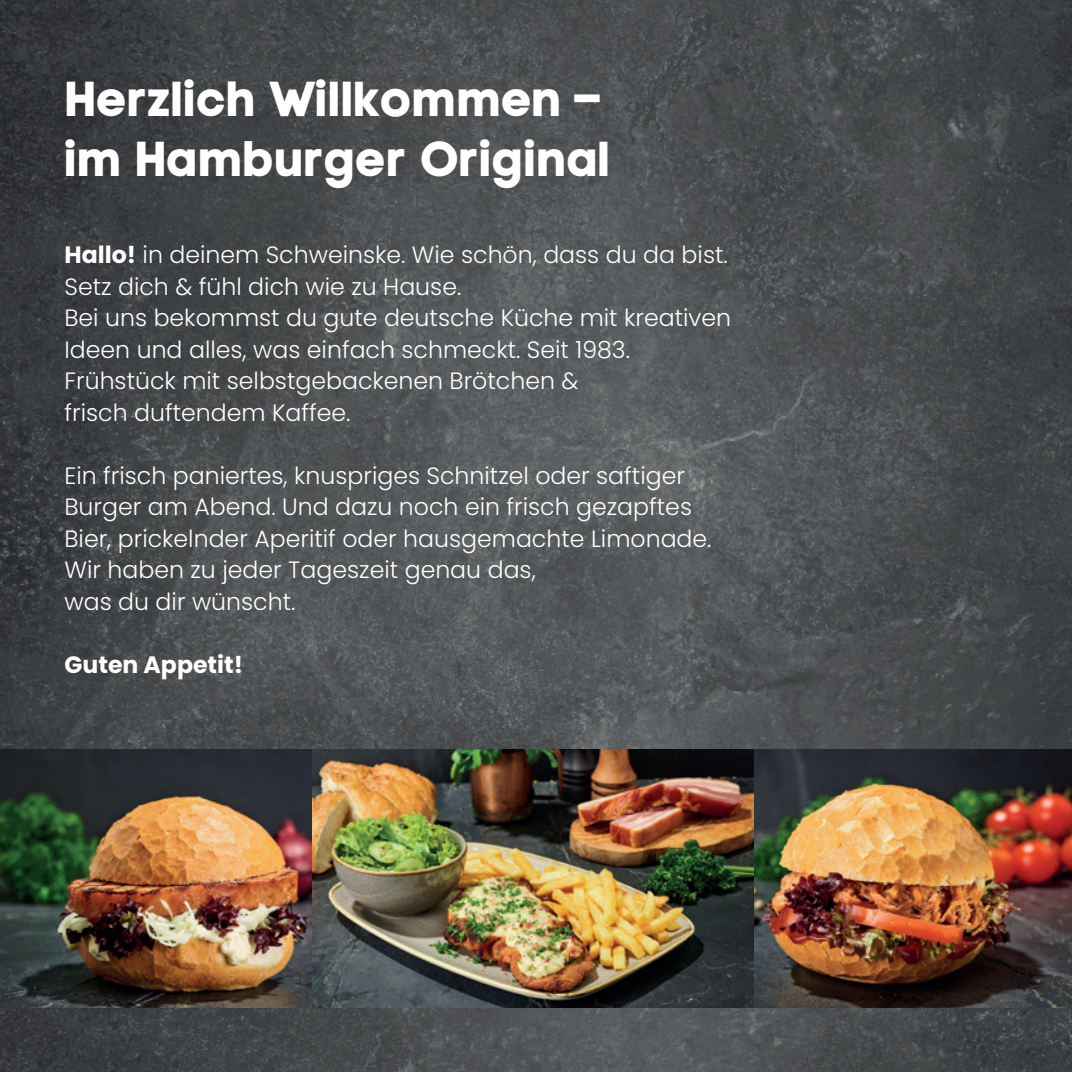
<style>
.page{position:relative;width:1072px;height:1072px;background:#fff}
.page>*{position:absolute;margin:0;border:0;box-sizing:border-box;transform-origin:0 0}
.t1{font:49px/59.5px "Code Pro Bold LC";color:#fff}
.t2{font:300 23.62px/31.5px "Poppins";color:#fff}
.t3{font:700 23.62px "Poppins";color:#fff}
.s1{font-weight:700}
</style>
<div class="page">
<img style="left:0;top:0;width:1071px;height:1071px">
<img style="left:0;top:749px;width:1071px;height:258px">
<h1 class="t1" style="left:64px;top:69px;width:548px">Herzlich Willkommen – im Hamburger Original</h1>
<p class="t2" style="left:64px;top:239px;width:668px"><span class="s1">Hallo!</span> in deinem Schweinske. Wie schön, dass du da bist.<br>Setz dich &amp; fühl dich wie zu Hause.<br>Bei uns bekommst du gute deutsche Küche mit kreativen Ideen und alles, was einfach schmeckt. Seit 1983.<br>Frühstück mit selbstgebackenen Brötchen &amp;<br>frisch duftendem Kaffee.</p>
<p class="t2" style="left:64px;top:459px;width:648px">Ein frisch paniertes, knuspriges Schnitzel oder saftiger Burger am Abend. Und dazu noch ein frisch gezapftes Bier, prickelnder Aperitif oder hausgemachte Limonade.<br>Wir haben zu jeder Tageszeit genau das,<br>was du dir wünscht.</p>
<p class="t3" style="left:64px;top:650px;width:180px">Guten Appetit!</p>
</div>
